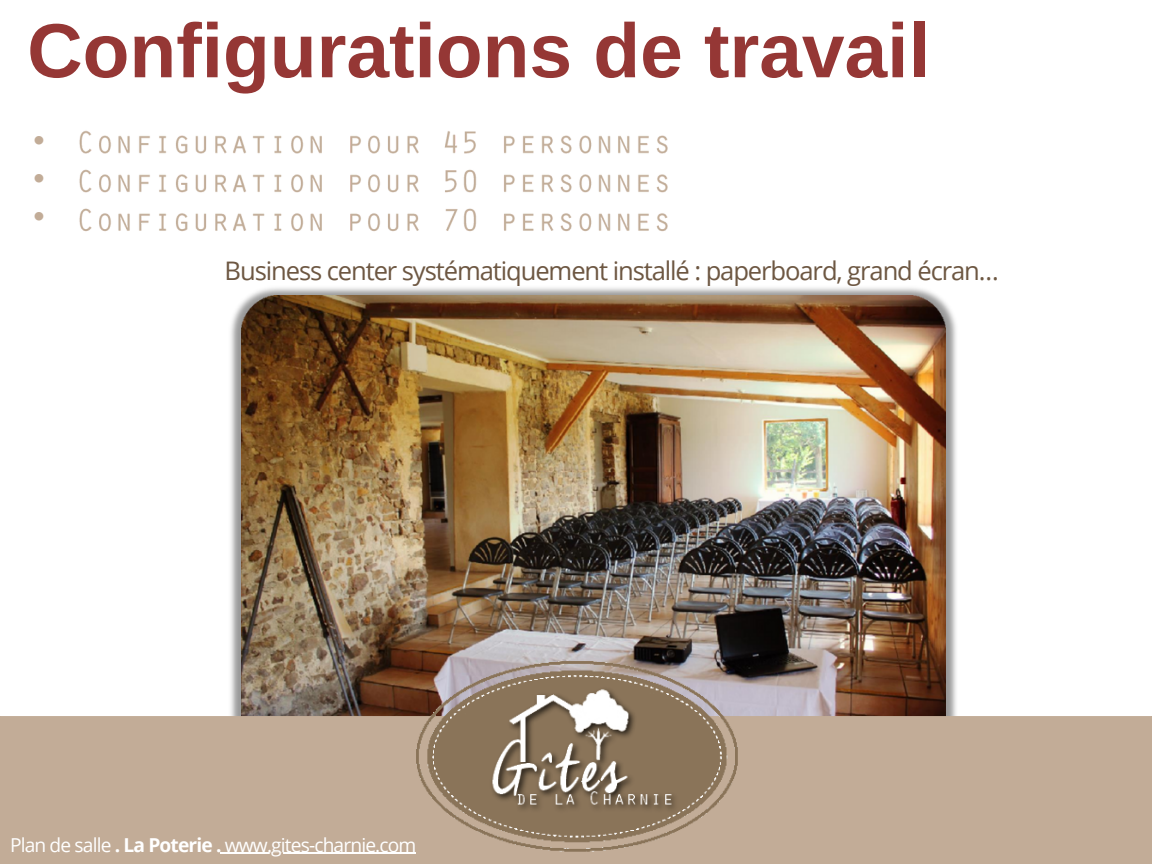
<style>
.page{position:relative;width:1152px;height:864px;background:#fff}
.page>*{position:absolute;margin:0;border:0;box-sizing:border-box;transform-origin:0 0}
.t1{font:700 76.8px "Arimo";color:#953735}
.t2{font:31.95px "Arimo";color:#c2ac97}
.t3{font:25.65px "Open Sans";letter-spacing:-.045em;color:#6d5742}
.t4{font:19.2px "Open Sans";letter-spacing:-.045em;color:#fff}
.s1{font-weight:700}
</style>
<div class="page">
<img style="left:230px;top:287px;width:726px;height:429px">
<img style="left:241px;top:296px;width:704px;height:420px">
<img style="left:79px;top:130px;width:589px;height:102px">
<div style="left:0;top:716px;width:1152px;height:148px;background:#c2ac97"></div>
<img style="left:400px;top:646px;width:351px;height:218px">
<hr style="left:225px;top:853px;width:191px;height:1px;background:#fff">
<p class="t1" style="left:27px;top:8px;width:904px">Configurations de travail</p>
<p class="t2" style="left:33px;top:122px;width:13px">•</p>
<p class="t2" style="left:33px;top:160px;width:13px">•</p>
<p class="t2" style="left:33px;top:198px;width:13px">•</p>
<p class="t3" style="left:225px;top:253px;width:776px">Business center systématiquement installé : paperboard, grand écran…</p>
<p class="t4" style="left:10px;top:831px;width:408px">Plan de salle <span class="s1">. La Poterie .</span> www.gites-charnie.com</p>
</div>
